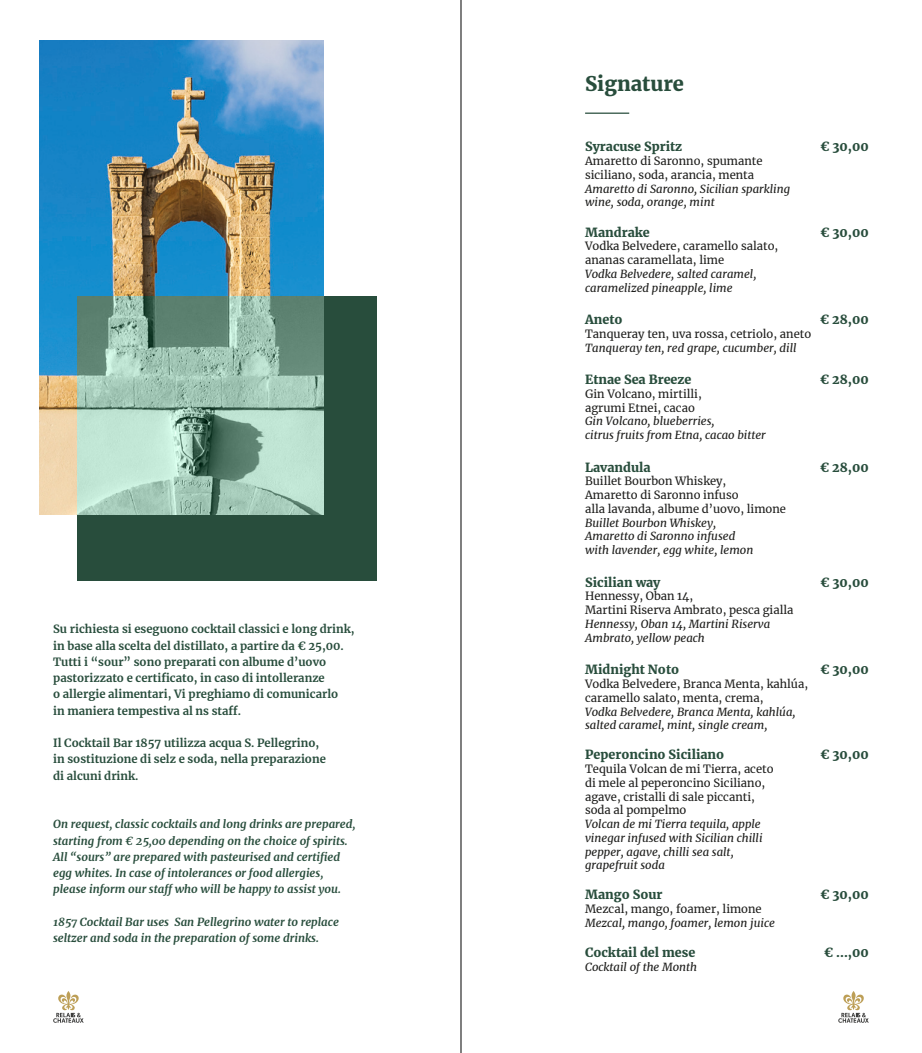
<style>
.page{position:relative;width:922px;height:1053px;background:#fff}
.page>*{position:absolute;margin:0;border:0;box-sizing:border-box;transform-origin:0 0}
.t1{font:900 20px "Merriweather";color:#284d3c}
.t2{font:900 12.5px "Merriweather";color:#284d3c}
.t3{font:italic 11.25px/13.8px "Merriweather";color:#1d1d1b}
.t4{font:11.25px/13.8px "Merriweather";color:#1d1d1b}
.t5{font:700 11.25px/16.2px "Merriweather";color:#284d3c}
.t6{font:italic 700 11.25px/16.2px "Merriweather";color:#284d3c}
</style>
<div class="page">
<hr style="left:460px;top:0;width:1px;height:1052px;background:#000">
<svg style="left:838px;top:991px;width:30px;height:31px"></svg>
<svg style="left:53px;top:991px;width:31px;height:31px"></svg>
<img style="left:40px;top:41px;width:283px;height:473px">
<svg style="left:77px;top:296px;width:299px;height:284px;background:#6d9281"></svg>
<hr style="left:585px;top:113px;width:44px;height:1px;background:#284d3c">
<p class="t5" style="left:53px;top:620px;width:303px">Su richiesta si eseguono cocktail classici e long drink, in base alla scelta del distillato, a partire da € 25,00.<br>Tutti i “sour” sono preparati con albume d’uovo pastorizzato e certificato, in caso di intolleranze<br>o allergie alimentari, Vi preghiamo di comunicarlo<br>in maniera tempestiva al ns staff.</p>
<p class="t5" style="left:53px;top:734px;width:274px">Il Cocktail Bar 1857 utilizza acqua S. Pellegrino, in sostituzione di selz e soda, nella preparazione di alcuni drink.</p>
<p class="t6" style="left:53px;top:815px;width:304px">On request, classic cocktails and long drinks are prepared, starting from € 25,00 depending on the choice of spirits.<br>All “sours” are prepared with pasteurised and certified egg whites. In case of intolerances or food allergies, please inform our staff who will be happy to assist you.</p>
<p class="t6" style="left:53px;top:913px;width:287px">1857 Cocktail Bar uses San Pellegrino water to replace seltzer and soda in the preparation of some drinks.</p>
<h1 class="t1" style="left:585px;top:69px;width:100px">Signature</h1>
<p class="t2" style="left:585px;top:138px;width:99px">Syracuse Spritz</p>
<p class="t2" style="left:820px;top:138px;width:50px">€ 30,00</p>
<p class="t4" style="left:585px;top:154px;width:179px">Amaretto di Saronno, spumante siciliano, soda, arancia, menta</p>
<p class="t3" style="left:585px;top:181px;width:206px">Amaretto di Saronno, Sicilian sparkling wine, soda, orange, mint</p>
<p class="t2" style="left:585px;top:223px;width:66px">Mandrake</p>
<p class="t2" style="left:820px;top:223px;width:50px">€ 30,00</p>
<p class="t4" style="left:585px;top:239px;width:195px">Vodka Belvedere, caramello salato, ananas caramellata, lime</p>
<p class="t3" style="left:585px;top:266px;width:173px">Vodka Belvedere, salted caramel, caramelized pineapple, lime</p>
<p class="t2" style="left:585px;top:311px;width:39px">Aneto</p>
<p class="t2" style="left:820px;top:311px;width:50px">€ 28,00</p>
<p class="t4" style="left:585px;top:326px;width:227px">Tanqueray ten, uva rossa, cetriolo, aneto</p>
<p class="t3" style="left:585px;top:340px;width:213px">Tanqueray ten, red grape, cucumber, dill</p>
<p class="t2" style="left:585px;top:371px;width:108px">Etnae Sea Breeze</p>
<p class="t2" style="left:820px;top:371px;width:50px">€ 28,00</p>
<p class="t4" style="left:585px;top:386px;width:118px">Gin Volcano, mirtilli, agrumi Etnei, cacao</p>
<p class="t3" style="left:585px;top:414px;width:182px">Gin Volcano, blueberries,<br>citrus fruits from Etna, cacao bitter</p>
<p class="t2" style="left:585px;top:458px;width:67px">Lavandula</p>
<p class="t2" style="left:820px;top:458px;width:50px">€ 28,00</p>
<p class="t4" style="left:585px;top:474px;width:202px">Buillet Bourbon Whiskey,<br>Amaretto di Saronno infuso<br>alla lavanda, albume d’uovo, limone</p>
<p class="t3" style="left:585px;top:515px;width:170px">Buillet Bourbon Whiskey,<br>Amaretto di Saronno infused with lavender, egg white, lemon</p>
<p class="t2" style="left:585px;top:573px;width:77px">Sicilian way</p>
<p class="t2" style="left:820px;top:573px;width:50px">€ 30,00</p>
<p class="t4" style="left:585px;top:589px;width:210px">Hennessy, Oban 14,<br>Martini Riserva Ambrato, pesca gialla</p>
<p class="t3" style="left:585px;top:616px;width:186px">Hennessy, Oban 14, Martini Riserva<br>Ambrato, yellow peach</p>
<p class="t2" style="left:585px;top:661px;width:95px">Midnight Noto</p>
<p class="t2" style="left:820px;top:661px;width:50px">€ 30,00</p>
<p class="t4" style="left:585px;top:676px;width:224px">Vodka Belvedere, Branca Menta, kahlúa, caramello salato, menta, crema,</p>
<p class="t3" style="left:585px;top:704px;width:212px">Vodka Belvedere, Branca Menta, kahlúa, salted caramel, mint, single cream,</p>
<p class="t2" style="left:585px;top:746px;width:141px">Peperoncino Siciliano</p>
<p class="t2" style="left:820px;top:746px;width:50px">€ 30,00</p>
<p class="t4" style="left:585px;top:761px;width:190px">Tequila Volcan de mi Tierra, aceto di mele al peperoncino Siciliano, agave, cristalli di sale piccanti, soda al pompelmo</p>
<p class="t3" style="left:585px;top:816px;width:179px">Volcan de mi Tierra tequila, apple vinegar infused with Sicilian chilli pepper, agave, chilli sea salt, grapefruit soda</p>
<p class="t2" style="left:585px;top:886px;width:79px">Mango Sour</p>
<p class="t2" style="left:820px;top:886px;width:50px">€ 30,00</p>
<p class="t4" style="left:585px;top:901px;width:178px">Mezcal, mango, foamer, limone</p>
<p class="t3" style="left:585px;top:915px;width:191px">Mezcal, mango, foamer, lemon juice</p>
<p class="t2" style="left:585px;top:943px;width:112px">Cocktail del mese</p>
<p class="t2" style="left:824px;top:943px;width:46px">€ ...,00</p>
<p class="t3" style="left:585px;top:959px;width:113px">Cocktail of the Month</p>
</div>
